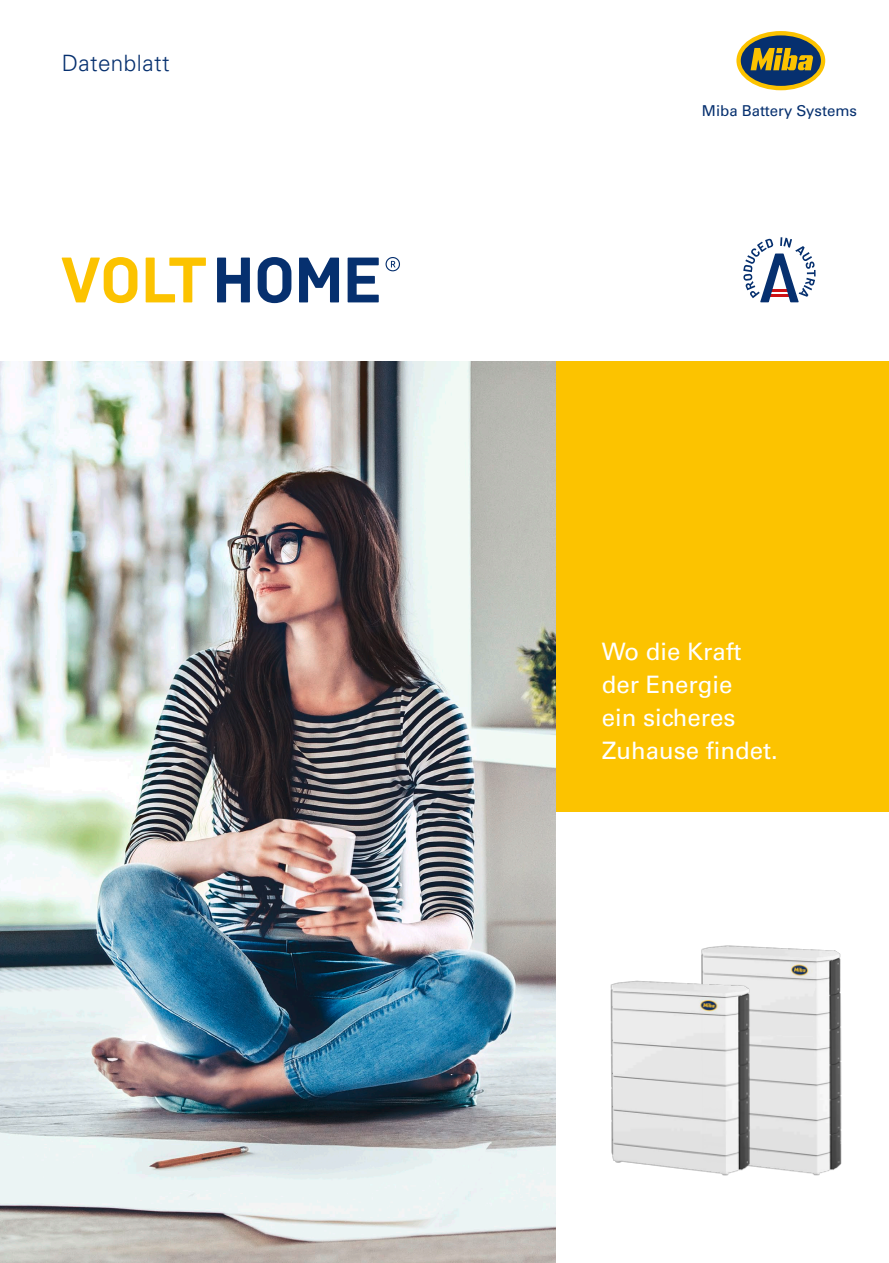
<style>
.page{position:relative;width:889px;height:1263px;background:#fff}
.page>*{position:absolute;margin:0;border:0;box-sizing:border-box;transform-origin:0 0}
.t1{font:24px/33px "Univers LT Std";color:#fff}
.t2{font:300 22.5px "Univers LT Pro 45";letter-spacing:.02em;color:#06306f}
.t3{font:15px "Univers LT Std";color:#06306f}
</style>
<div class="page">
<div style="left:736px;top:31px;width:89px;height:59px;background:#fcc300;border-radius:50%"></div>
<div style="left:740px;top:35px;width:81px;height:51px;background:#06306f;border-radius:50%"></div>
<svg style="left:750px;top:48px;width:63px;height:22px"></svg>
<svg style="left:743px;top:237px;width:72px;height:65px"></svg>
<div style="left:555px;top:361px;width:334px;height:451px;background:#fcc300"></div>
<img style="left:0;top:361px;width:555px;height:902px">
<img style="left:701px;top:945px;width:141px;height:231px">
<img style="left:610px;top:967px;width:154px;height:209px">
<svg style="left:62px;top:257px;width:144px;height:46px"></svg>
<svg style="left:217px;top:258px;width:33px;height:44px"></svg>
<svg style="left:258px;top:257px;width:33px;height:46px"></svg>
<svg style="left:347px;top:258px;width:32px;height:44px"></svg>
<svg style="left:299px;top:258px;width:40px;height:44px"></svg>
<svg style="left:385px;top:257px;width:15px;height:14px"></svg>
<p class="t2" style="left:62px;top:49px;width:109px">Datenblatt</p>
<p class="t3" style="left:702px;top:102px;width:157px">Miba Battery Systems</p>
<p class="t1" style="left:602px;top:635px;width:178px">Wo die Kraft der Energie<br>ein sicheres<br>Zuhause findet.</p>
</div>
